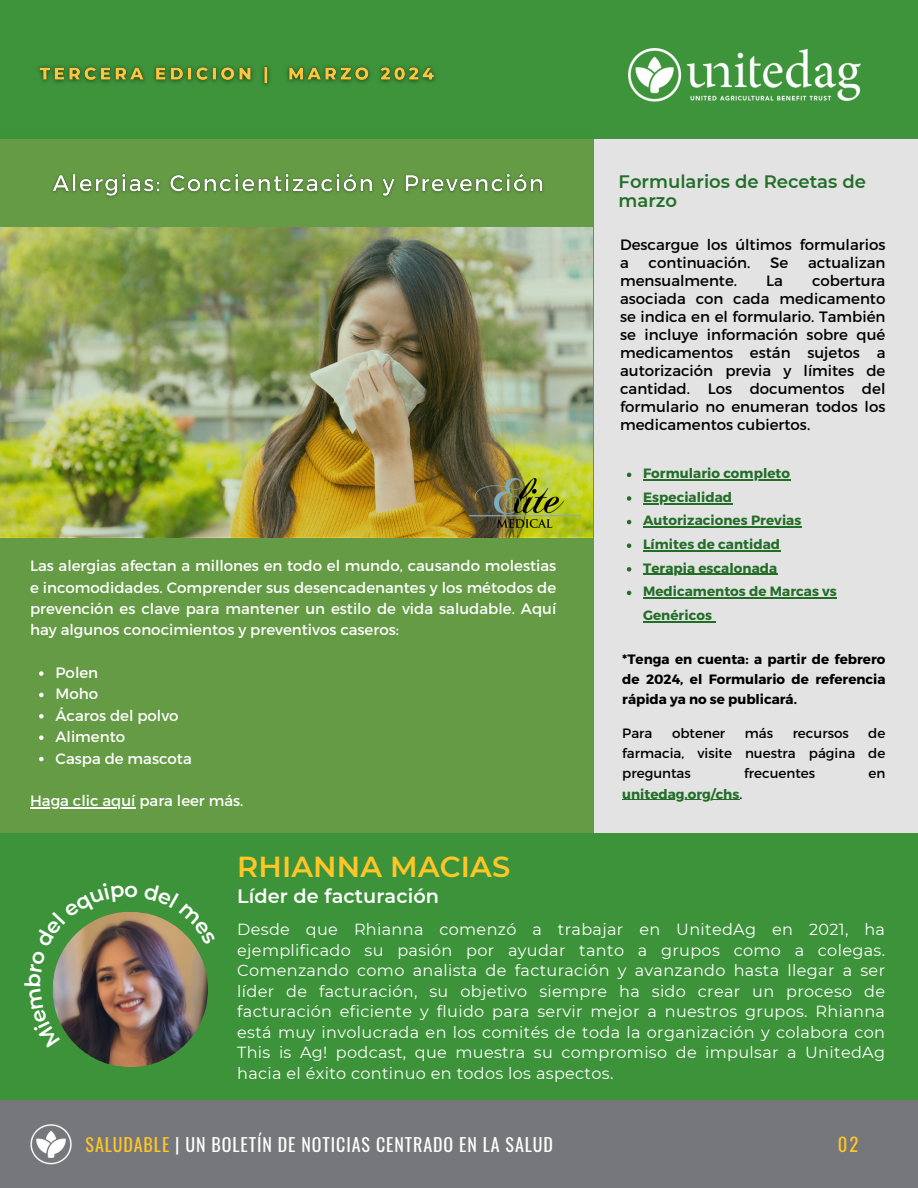
<style>
.page{position:relative;width:918px;height:1188px;background:#fff}
.page>*{position:absolute;margin:0;border:0;box-sizing:border-box;transform-origin:0 0}
.t1{font:600 28.95px "Montserrat";letter-spacing:.005em;color:#ffc629}
.t2{font:600 19.35px "Montserrat";letter-spacing:.005em;color:#fff}
.t3{font:18.75px "Oswald";color:#ffc629}
.t4{font:18px "Oswald";letter-spacing:.05em;color:#fff}
.t5{font:600 18px/19.2px "Montserrat";color:#226e27}
.t6{font:16.05px/20.5px "Montserrat";letter-spacing:.02em;color:#fff;text-align:justify}
.t7{font:15px/18px "Montserrat";color:#000}
.t8{font:15px/21.3px "Montserrat";color:#fff;text-align:justify}
.t9{font:700 13.5px/23.5px "Montserrat";letter-spacing:.005em;color:#226e27}
.t10{font:700 13.5px/20.2px "Montserrat";color:#000;text-align:justify}
.t11{font:13.5px/20.2px "Montserrat";color:#000;text-align:justify}
.s1{font-weight:400;color:#000}
.s2{color:#ffc629}
.s3{font-size:18.75px;color:#ffc629}
</style>
<div class="page">
<div style="left:0;top:133px;width:593px;height:718px;background:#659b45"></div>
<div style="left:0;top:0;width:918px;height:139px;background:#3c9339"></div>
<img style="left:628px;top:48px;width:232px;height:53px">
<img style="left:38px;top:66px;width:398px;height:19px">
<div style="left:593px;top:138px;width:325px;height:713px;background:#e3e3e4"></div>
<svg style="left:627px;top:473px;width:4px;height:4px"></svg>
<hr style="left:643px;top:479px;width:147px;height:1px;background:#226e27">
<svg style="left:627px;top:496px;width:4px;height:5px"></svg>
<hr style="left:643px;top:503px;width:89px;height:1px;background:#226e27">
<svg style="left:627px;top:520px;width:4px;height:4px"></svg>
<hr style="left:643px;top:527px;width:158px;height:1px;background:#226e27">
<svg style="left:627px;top:543px;width:4px;height:5px"></svg>
<hr style="left:643px;top:550px;width:137px;height:1px;background:#226e27">
<svg style="left:627px;top:567px;width:4px;height:5px"></svg>
<hr style="left:643px;top:574px;width:134px;height:1px;background:#226e27">
<svg style="left:627px;top:591px;width:4px;height:4px"></svg>
<hr style="left:643px;top:597px;width:194px;height:2px;background:#226e27">
<hr style="left:643px;top:621px;width:69px;height:1px;background:#226e27">
<hr style="left:622px;top:799px;width:117px;height:1px;background:#226e27">
<img style="left:0;top:228px;width:593px;height:309px">
<img style="left:462px;top:456px;width:125px;height:82px">
<img style="left:52px;top:174px;width:492px;height:24px">
<svg style="left:39px;top:671px;width:5px;height:5px"></svg>
<svg style="left:39px;top:693px;width:5px;height:4px"></svg>
<svg style="left:39px;top:714px;width:5px;height:5px"></svg>
<svg style="left:39px;top:735px;width:5px;height:5px"></svg>
<svg style="left:39px;top:757px;width:5px;height:4px"></svg>
<hr style="left:30px;top:807px;width:105px;height:2px;background:#fff">
<div style="left:0;top:1100px;width:918px;height:88px;background:#76777a"></div>
<div style="left:0;top:833px;width:918px;height:267px;background:#3c9339"></div>
<img style="left:79px;top:1048px;width:102px;height:19px">
<img style="left:31px;top:1124px;width:40px;height:41px">
<img style="left:52px;top:911px;width:156px;height:137px">
<p class="t5" style="left:619px;top:172px;width:249px">Formularios de Recetas de marzo</p>
<p class="t8" style="left:30px;top:554px;width:528px">Las alergias afectan a millones en todo el mundo, causando molestias e incomodidades. Comprender sus desencadenantes y los métodos de prevención es clave para mantener un estilo de vida saludable. Aquí hay algunos conocimientos y preventivos caseros:</p>
<p class="t8" style="left:56px;top:661px;width:138px;text-align:left">Polen<br>Moho<br>Ácaros del polvo<br>Alimento<br>Caspa de mascota</p>
<p class="t8" style="left:30px;top:790px;width:215px">Haga clic aquí para leer más.</p>
<h1 class="t1" style="left:237px;top:849px;width:275px">RHIANNA MACIAS</h1>
<p class="t2" style="left:237px;top:884px;width:203px">Líder de facturación</p>
<p class="t7" style="left:620px;top:235px;width:267px">Descargue los últimos formularios a</p>
<p class="t7" style="left:649px;top:253px;width:103px">continuación.</p>
<p class="t7" style="left:770px;top:253px;width:20px">Se</p>
<p class="t7" style="left:808px;top:253px;width:79px">actualizan</p>
<p class="t7" style="left:620px;top:271px;width:119px">mensualmente.</p>
<p class="t7" style="left:766px;top:271px;width:18px">La</p>
<p class="t7" style="left:620px;top:271px;width:267px;text-align:justify;text-indent:192px">cobertura asociada con cada medicamento se indica en el formulario. También se incluye información sobre qué medicamentos están sujetos a autorización previa y límites de cantidad. Los documentos del formulario no enumeran todos los medicamentos cubiertos.</p>
<p class="t9" style="left:643px;top:461px;width:195px">Formulario completo<br>Especialidad<br>Autorizaciones Previas<br>Límites de cantidad<br>Terapia escalonada<br>Medicamentos de Marcas vs<br>Genéricos</p>
<p class="t10" style="left:622px;top:648px;width:265px">*Tenga en cuenta: a partir de febrero de 2024, el Formulario de referencia rápida ya no se publicará.</p>
<p class="t11" style="left:622px;top:722px;width:32px">Para</p>
<p class="t11" style="left:672px;top:722px;width:55px">obtener</p>
<p class="t11" style="left:745px;top:722px;width:30px">más</p>
<p class="t11" style="left:793px;top:722px;width:58px">recursos</p>
<p class="t11" style="left:622px;top:722px;width:265px;text-indent:246px">de farmacia, visite nuestra página de preguntas</p>
<p class="t11" style="left:744px;top:763px;width:72px">frecuentes</p>
<p class="t11" style="left:869px;top:763px;width:18px">en</p>
<p class="t9" style="left:622px;top:781px;width:122px">unitedag.org/chs<span class="s1">.</span></p>
<p class="t6" style="left:237px;top:919px;width:649px">Desde que Rhianna comenzó a trabajar en UnitedAg en 2021, ha ejemplificado su pasión por ayudar tanto a grupos como a colegas.<br>Comenzando como analista de facturación y avanzando hasta llegar a ser líder de facturación, su objetivo siempre ha sido crear un proceso de facturación eficiente y fluido para servir mejor a nuestros grupos. Rhianna está muy involucrada en los comités de toda la organización y colabora con This is Ag! podcast, que muestra su compromiso de impulsar a UnitedAg hacia el éxito continuo en todos los aspectos.</p>
<p class="t4" style="left:86px;top:1131px;width:469px"><span class="s2">SALUDABLE</span> | UN BOLETÍN DE NOTICIAS CENTRADO EN LA SALUD</p>
<p class="t3" style="left:838px;top:1130px;width:22px">02</p>
<p class="t4" style="left:53px;top:1132px;width:361px"><span class="s3">06</span> <span class="s2">HEALTHY U</span> | A HEALTH FOCUSED NEW LETTE</p>
</div>
